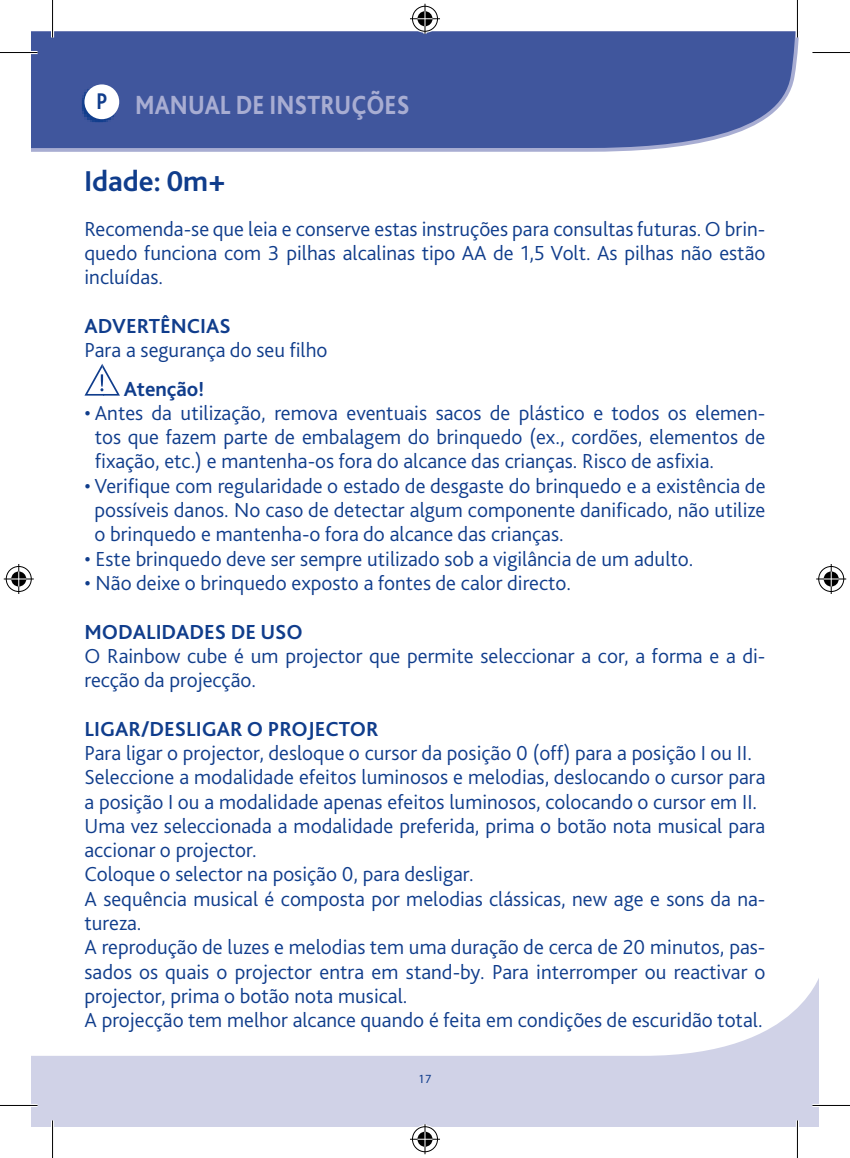
<style>
.page{position:relative;width:850px;height:1158px;background:#fff}
.page>*{position:absolute;margin:0;border:0;box-sizing:border-box;transform-origin:0 0}
.t1{font:700 30px "Bliss";color:#103d8c}
.t2{font:800 27.5px "Bliss 2";color:#a8add2;scale:.86 1}
.t3{font:300 21.25px/24.2px "Bliss 2";color:#103d8c;text-align:justify}
.t4{font:700 21.25px "Bliss 2";color:#103d8c}
.t5{font:12.5px "Myriad Pro";color:#103d8c}
</style>
<div class="page">
<svg style="left:31px;top:980px;width:787px;height:146px;fill:#d0d2e7"></svg>
<svg style="left:31px;top:31px;width:769px;height:121px;background:#4b5fa2"></svg>
<svg style="left:81px;top:87px;width:36px;height:35px"></svg>
<div style="left:84px;top:84px;width:35px;height:35px;background:#fff;border-radius:50%"></div>
<svg style="left:85px;top:364px;width:35px;height:31px"></svg>
<hr style="left:0;top:51px;width:38px;height:3px;background:#fff">
<hr style="left:0;top:1103px;width:38px;height:3px;background:#fff">
<hr style="left:812px;top:1103px;width:37px;height:3px;background:#fff">
<hr style="left:51px;top:0;width:3px;height:38px;background:#fff">
<hr style="left:51px;top:1120px;width:3px;height:37px;background:#fff">
<hr style="left:795px;top:0;width:3px;height:38px;background:#fff">
<hr style="left:795px;top:1120px;width:3px;height:37px;background:#fff">
<hr style="left:0;top:52px;width:38px;height:1px;background:#000">
<hr style="left:812px;top:52px;width:37px;height:1px;background:#000">
<hr style="left:0;top:1104px;width:38px;height:1px;background:#000">
<hr style="left:812px;top:1104px;width:37px;height:1px;background:#000">
<hr style="left:52px;top:0;width:1px;height:38px;background:#000">
<hr style="left:52px;top:1120px;width:1px;height:37px;background:#000">
<hr style="left:796px;top:0;width:1px;height:38px;background:#000">
<hr style="left:796px;top:1120px;width:1px;height:37px;background:#000">
<div style="left:410px;top:5px;width:29px;height:28px;border:3px solid #fff;border-radius:50%"></div>
<hr style="left:410px;top:17px;width:30px;height:3px;background:#fff">
<hr style="left:423px;top:4px;width:3px;height:30px;background:#fff">
<div style="left:415px;top:10px;width:19px;height:18px;border:3px solid #fff;border-radius:50%"></div>
<div style="left:412px;top:6px;width:25px;height:26px;border:1px solid #000;border-radius:50%"></div>
<hr style="left:410px;top:18px;width:30px;height:1px;background:#000">
<hr style="left:424px;top:4px;width:1px;height:30px;background:#000">
<svg style="left:417px;top:11px;width:15px;height:15px"></svg>
<div style="left:410px;top:1125px;width:29px;height:28px;border:3px solid #fff;border-radius:50%"></div>
<hr style="left:410px;top:1137px;width:30px;height:3px;background:#fff">
<hr style="left:423px;top:1124px;width:3px;height:30px;background:#fff">
<div style="left:415px;top:1130px;width:19px;height:18px;border:3px solid #fff;border-radius:50%"></div>
<div style="left:412px;top:1126px;width:25px;height:25px;border:1px solid #000;border-radius:50%"></div>
<hr style="left:410px;top:1138px;width:30px;height:1px;background:#000">
<hr style="left:424px;top:1124px;width:1px;height:30px;background:#000">
<svg style="left:417px;top:1131px;width:15px;height:15px"></svg>
<div style="left:5px;top:565px;width:28px;height:28px;border:3px solid #fff;border-radius:50%"></div>
<hr style="left:4px;top:577px;width:30px;height:3px;background:#fff">
<hr style="left:17px;top:564px;width:3px;height:30px;background:#fff">
<div style="left:10px;top:570px;width:18px;height:18px;border:3px solid #fff;border-radius:50%"></div>
<div style="left:6px;top:566px;width:26px;height:25px;border:1px solid #000;border-radius:50%"></div>
<hr style="left:4px;top:578px;width:30px;height:1px;background:#000">
<hr style="left:18px;top:564px;width:1px;height:30px;background:#000">
<svg style="left:11px;top:571px;width:15px;height:15px"></svg>
<div style="left:816px;top:565px;width:28px;height:28px;border:3px solid #fff;border-radius:50%"></div>
<hr style="left:815px;top:577px;width:30px;height:3px;background:#fff">
<hr style="left:829px;top:564px;width:3px;height:30px;background:#fff">
<div style="left:821px;top:570px;width:18px;height:18px;border:3px solid #fff;border-radius:50%"></div>
<div style="left:818px;top:566px;width:25px;height:25px;border:1px solid #000;border-radius:50%"></div>
<hr style="left:815px;top:578px;width:30px;height:1px;background:#000">
<hr style="left:830px;top:564px;width:1px;height:30px;background:#000">
<svg style="left:823px;top:571px;width:15px;height:15px"></svg>
<p class="t2" style="left:96px;top:91px;width:365px"><sup>P</sup> MANUAL DE INSTRUÇÕES</p>
<h1 class="t1" style="left:84px;top:166px;width:143px">Idade: 0m+</h1>
<p class="t3" style="left:84px;top:216px;width:682px">Recomenda-se que leia e conserve estas instruções para consultas futuras. O brin&shy;quedo funciona com 3 pilhas alcalinas tipo AA de 1,5 Volt. As pilhas não estão incluídas.</p>
<p class="t4" style="left:84px;top:315px;width:148px">ADVERTÊNCIAS</p>
<p class="t3" style="left:84px;top:337px;width:244px">Para a segurança do seu filho</p>
<p class="t4" style="left:124px;top:377px;width:82px">Atenção!</p>
<p class="t3" style="left:95px;top:400px;width:671px;text-indent:-10px">• Antes da utilização, remova eventuais sacos de plástico e todos os elemen&shy;tos que fazem parte de embalagem do brinquedo (ex., cordões, elementos de fixação, etc.) e mantenha-os fora do alcance das crianças. Risco de asfixia.</p>
<p class="t3" style="left:94px;top:473px;width:672px;text-indent:-10px">• Verifique com regularidade o estado de desgaste do brinquedo e a existência de possíveis danos. No caso de detectar algum componente danificado, não utilize o brinquedo e mantenha-o fora do alcance das crianças.</p>
<p class="t3" style="left:84px;top:546px;width:610px">• Este brinquedo deve ser sempre utilizado sob a vigilância de um adulto.</p>
<p class="t3" style="left:84px;top:570px;width:488px">• Não deixe o brinquedo exposto a fontes de calor directo.</p>
<p class="t4" style="left:84px;top:620px;width:220px">MODALIDADES DE USO</p>
<p class="t3" style="left:84px;top:643px;width:682px">O Rainbow cube é um projector que permite seleccionar a cor, a forma e a di&shy;recção da projecção.</p>
<p class="t4" style="left:84px;top:717px;width:295px">LIGAR/DESLIGAR O PROJECTOR</p>
<p class="t3" style="left:84px;top:740px;width:682px;text-align:left">Para ligar o projector, desloque o cursor da posição 0 (off) para a posição I ou II.<br>Seleccione a modalidade efeitos luminosos e melodias, deslocando o cursor para a posição I ou a modalidade apenas efeitos luminosos, colocando o cursor em II.<br>Uma vez seleccionada a modalidade preferida, prima o botão nota musical para accionar o projector.<br>Coloque o selector na posição 0, para desligar.<br>A sequência musical é composta por melodias clássicas, new age e sons da na&shy;tureza.<br>A reprodução de luzes e melodias tem uma duração de cerca de 20 minutos, pas&shy;sados os quais o projector entra em stand-by. Para interromper ou reactivar o projector, prima o botão nota musical.<br>A projecção tem melhor alcance quando é feita em condições de escuridão total.</p>
<p class="t5" style="left:418px;top:1071px;width:14px">17</p>
</div>
